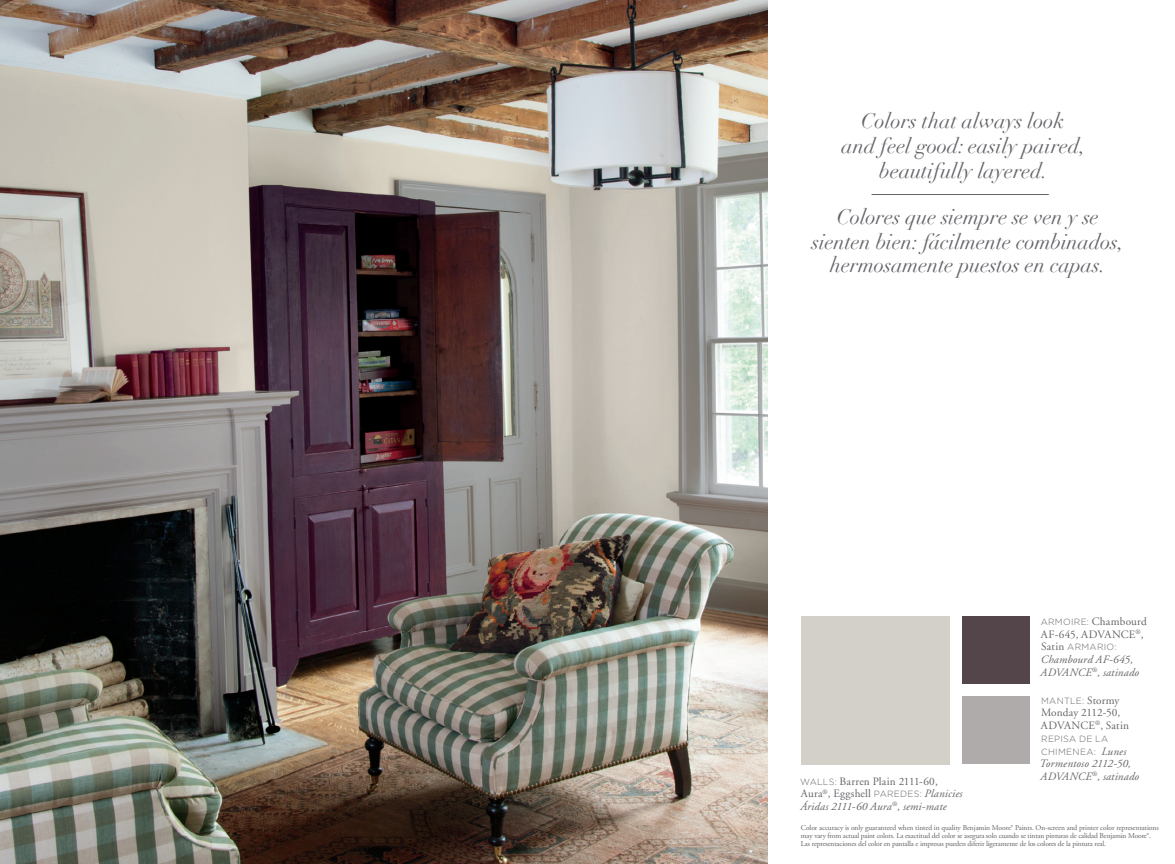
<style>
.page{position:relative;width:1175px;height:864px;background:#fff}
.page>*{position:absolute;margin:0;border:0;box-sizing:border-box;transform-origin:0 0}
.t1{font:italic 21px/25.2px "Didot";color:#646569;text-align:center}
.paint_caption_body_i{font:italic 11.25px/12.8px "Adobe Garamond";letter-spacing:.015em;color:#646569}
.paint_caption_body{font:11.25px/12.8px "Adobe Garamond";letter-spacing:.01em;color:#646569}
.paint_caption_body-2{font:italic 11.25px/12.8px "Adobe Garamond";letter-spacing:.015em;color:#646569}
.paint_caption_body-3{font:300 9px "Gotham";letter-spacing:.03em;color:#646569}
.paint_caption_body_i-2{font:300 9px/12.8px "Gotham";letter-spacing:.035em;color:#646569}
.color_label{font:7.5px/8.2px "Adobe Garamond Pro";letter-spacing:-.02em;color:#646569}
.s1{font-family:"Gotham";font-weight:300;font-size:9px}
.s2{font-family:"Adobe Garamond";font-weight:400;font-size:11.25px}
.s3{font-family:"Adobe Garamond";font-weight:400;font-style:italic;font-size:11.25px}
.s4{font-style:normal}
.s5{font-family:"Gotham";font-weight:300;font-style:normal;font-size:9px}
</style>
<div class="page">
<img style="left:0;top:0;width:767px;height:864px">
<hr style="left:871px;top:194px;width:177px;height:1px;background:#646569">
<div style="left:801px;top:616px;width:148px;height:148px;background:#d3d0ca"></div>
<div style="left:962px;top:616px;width:68px;height:67px;background:#54454b"></div>
<div style="left:962px;top:696px;width:68px;height:68px;background:#aeabaa"></div>
<p class="t1" style="left:841px;top:108px;width:245px">Colors that always look<br>and feel good: easily paired, beautifully layered.</p>
<p class="t1" style="left:812px;top:204px;width:313px">Colores que siempre se ven y se sienten bien: fácilmente combinados,</p>
<p class="t1" style="left:829px;top:252px;width:277px">hermosamente puestos en capas.</p>
<p class="paint_caption_body" style="left:1040px;top:615px;width:108px"><span class="s1">ARMOIRE:</span> Chambourd<br>AF-645, ADVANCE<sup>®</sup>,</p>
<p class="paint_caption_body-3" style="left:1041px;top:641px;width:77px"><span class="s2">Satin</span> ARMARIO:</p>
<p class="paint_caption_body-2" style="left:1040px;top:654px;width:100px">Chambourd AF-645,<br>ADVANCE<sup>®</sup>, satinado</p>
<p class="paint_caption_body-3" style="left:1041px;top:695px;width:80px">MANTLE: <span class="s2">Stormy</span></p>
<p class="paint_caption_body" style="left:1040px;top:707px;width:90px">Monday 2112-50,<br>ADVANCE<sup>®</sup>, Satin</p>
<p class="paint_caption_body_i-2" style="left:1041px;top:732px;width:87px">REPISA DE LA<br>CHIMENEA: <span class="s3">Lunes</span></p>
<p class="paint_caption_body_i" style="left:1039px;top:758px;width:101px">Tormentoso 2112-50,<br>ADVANCE<sup>®</sup>, satinado</p>
<p class="paint_caption_body" style="left:800px;top:775px;width:139px"><span class="s1">WALLS:</span> Barren Plain 2111-60,</p>
<p class="paint_caption_body_i" style="left:800px;top:788px;width:163px"><span class="s4">Aura</span><sup>®</sup><span class="s4">, Eggshell</span> <span class="s5">PAREDES:</span> Planicies<br>Áridas 2111-60 Aura<sup>®</sup>, semi-mate</p>
<p class="color_label" style="left:801px;top:824px;width:359px">Color accuracy is only guaranteed when tinted in quality Benjamin Moore® Paints. On-screen and printer color representations may vary from actual paint colors. La exactitud del color se asegura solo cuando se tintan pinturas de calidad Benjamin Moore®.<br>Las representaciones del color en pantalla e impresas pueden diferir ligeramente de los colores de la pintura real.</p>
</div>
